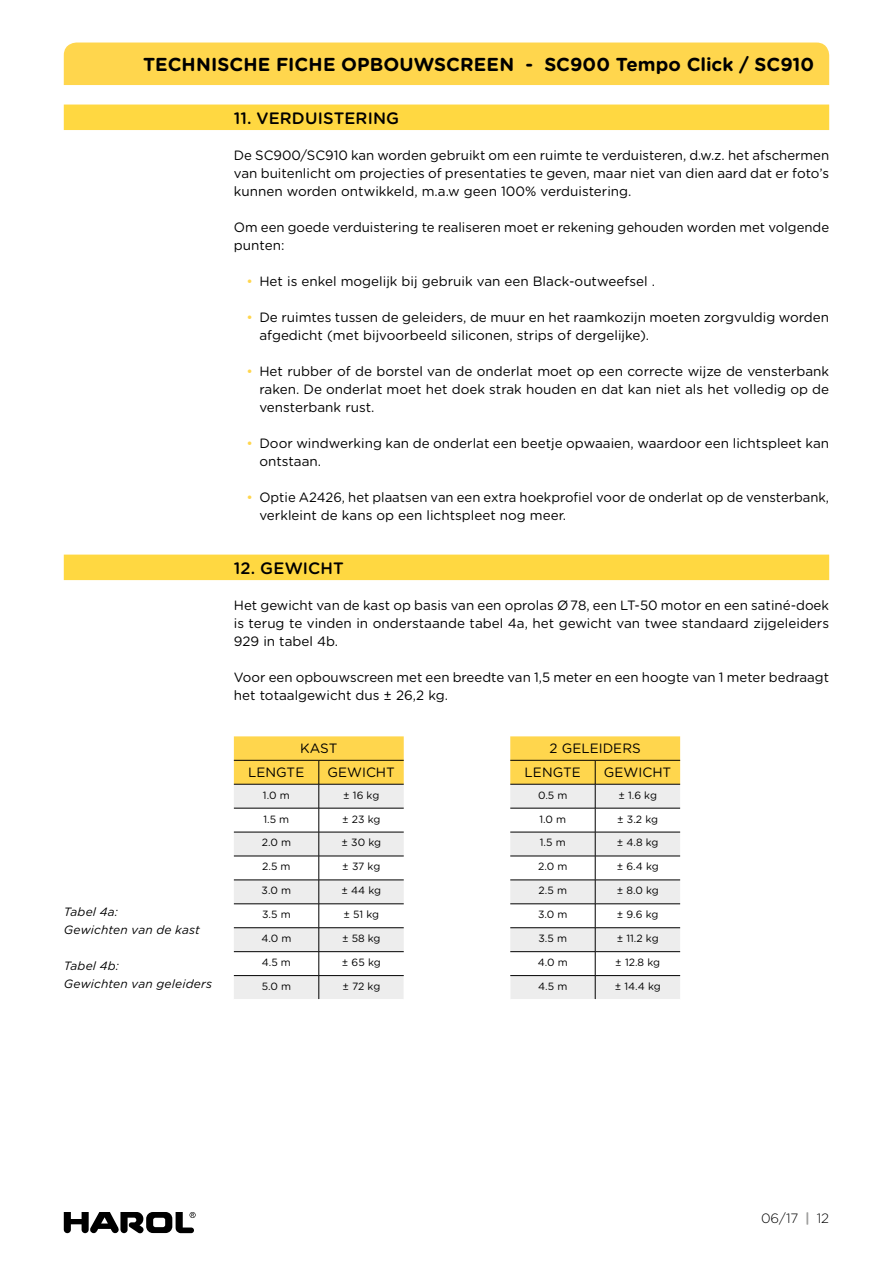
<style>
.page{position:relative;width:893px;height:1263px;background:#fff}
.page>*{position:absolute;margin:0;border:0;box-sizing:border-box;transform-origin:0 0}
.t1{font:700 18.75px "Gotham Rounded";letter-spacing:.005em;color:#000}
.t2{font:500 16.5px "Gotham Rounded";letter-spacing:.005em;color:#000}
.t3{font:13.5px/18px "Gotham Rounded";color:#000}
.t4{font:300 13.5px "Gotham Rounded";color:#000}
.t5{font:italic 12px/18px "Gotham Rounded";letter-spacing:.015em;color:#000}
.t6{font:10.5px "Gotham Rounded";letter-spacing:-.02em;color:#000}
.s1{color:#ffd64d}
.s2{font-weight:700;color:#9d9d9c}
</style>
<div class="page">
<div style="left:64px;top:43px;width:765px;height:42px;background:#ffd64d"></div>
<svg style="left:64px;top:1212px;width:132px;height:21px"></svg>
<div style="left:64px;top:105px;width:765px;height:25px;background:#ffd841"></div>
<div style="left:64px;top:555px;width:765px;height:25px;background:#ffd841"></div>
<svg style="left:234px;top:736px;width:446px;height:263px"></svg>
<hr style="left:234px;top:951px;width:85px;height:1px;background:#000">
<hr style="left:319px;top:951px;width:85px;height:1px;background:#000">
<hr style="left:510px;top:951px;width:85px;height:1px;background:#000">
<hr style="left:595px;top:951px;width:85px;height:1px;background:#000">
<h1 class="t1" style="left:143px;top:51px;width:673px">TECHNISCHE FICHE OPBOUWSCREEN - SC900 Tempo Click / SC910</h1>
<p class="t2" style="left:234px;top:107px;width:167px">11. VERDUISTERING</p>
<p class="t3" style="left:234px;top:146px;width:597px;text-align:justify">De SC900/SC910 kan worden gebruikt om een ruimte te verduisteren, d.w.z. het afschermen van buitenlicht om projecties of presentaties te geven, maar niet van dien aard dat er foto’s kunnen worden ontwikkeld, m.a.w geen 100% verduistering.</p>
<p class="t3" style="left:234px;top:218px;width:597px">Om een goede verduistering te realiseren moet er rekening gehouden worden met volgende punten:</p>
<p class="t3" style="left:247px;top:272px;width:410px"><span class="s1">•</span> Het is enkel mogelijk bij gebruik van een Black-outweefsel .</p>
<p class="t3" style="left:259px;top:308px;width:571px;text-indent:-13px"><span class="s1">•</span> De ruimtes tussen de geleiders, de muur en het raamkozijn moeten zorgvuldig worden afgedicht (met bijvoorbeeld siliconen, strips of dergelijke).</p>
<p class="t3" style="left:259px;top:362px;width:571px;text-align:justify;text-indent:-13px"><span class="s1">•</span> Het rubber of de borstel van de onderlat moet op een correcte wijze de vensterbank raken. De onderlat moet het doek strak houden en dat kan niet als het volledig op de vensterbank rust.</p>
<p class="t3" style="left:259px;top:434px;width:571px;text-indent:-13px"><span class="s1">•</span> Door windwerking kan de onderlat een beetje opwaaien, waardoor een lichtspleet kan ontstaan.</p>
<p class="t3" style="left:259px;top:488px;width:571px;text-indent:-13px"><span class="s1">•</span> Optie A2426, het plaatsen van een extra hoekprofiel voor de onderlat op de vensterbank, verkleint de kans op een lichtspleet nog meer.</p>
<p class="t5" style="left:64px;top:903px;width:138px">Tabel 4a:<br>Gewichten van de kast</p>
<p class="t5" style="left:64px;top:957px;width:150px">Tabel 4b:<br>Gewichten van geleiders</p>
<p class="t2" style="left:234px;top:557px;width:111px">12. GEWICHT</p>
<p class="t3" style="left:234px;top:596px;width:597px;text-align:justify">Het gewicht van de kast op basis van een oprolas Ø 78, een LT-50 motor en een satiné-doek is terug te vinden in onderstaande tabel 4a, het gewicht van twee standaard zijgeleiders 929 in tabel 4b.</p>
<p class="t3" style="left:234px;top:668px;width:597px">Voor een opbouwscreen met een breedte van 1,5 meter en een hoogte van 1 meter bedraagt het totaalgewicht dus ± 26,2 kg.</p>
<p class="t3" style="left:300px;top:739px;width:39px">KAST</p>
<p class="t3" style="left:550px;top:739px;width:93px">2 GELEIDERS</p>
<p class="t3" style="left:248px;top:763px;width:58px">LENGTE</p>
<p class="t3" style="left:328px;top:763px;width:69px">GEWICHT</p>
<p class="t3" style="left:525px;top:763px;width:58px">LENGTE</p>
<p class="t3" style="left:604px;top:763px;width:69px">GEWICHT</p>
<p class="t6" style="left:263px;top:788px;width:28px">1.0 m</p>
<p class="t6" style="left:343px;top:788px;width:38px">± 16 kg</p>
<p class="t6" style="left:538px;top:788px;width:31px">0.5 m</p>
<p class="t6" style="left:618px;top:788px;width:40px">± 1.6 kg</p>
<p class="t6" style="left:263px;top:812px;width:27px">1.5 m</p>
<p class="t6" style="left:342px;top:812px;width:40px">± 23 kg</p>
<p class="t6" style="left:539px;top:812px;width:28px">1.0 m</p>
<p class="t6" style="left:617px;top:812px;width:42px">± 3.2 kg</p>
<p class="t6" style="left:262px;top:835px;width:31px">2.0 m</p>
<p class="t6" style="left:342px;top:835px;width:41px">± 30 kg</p>
<p class="t6" style="left:540px;top:835px;width:27px">1.5 m</p>
<p class="t6" style="left:617px;top:835px;width:43px">± 4.8 kg</p>
<p class="t6" style="left:262px;top:859px;width:30px">2.5 m</p>
<p class="t6" style="left:342px;top:859px;width:40px">± 37 kg</p>
<p class="t6" style="left:538px;top:859px;width:31px">2.0 m</p>
<p class="t6" style="left:617px;top:859px;width:43px">± 6.4 kg</p>
<p class="t6" style="left:262px;top:883px;width:31px">3.0 m</p>
<p class="t6" style="left:341px;top:883px;width:41px">± 44 kg</p>
<p class="t6" style="left:539px;top:883px;width:30px">2.5 m</p>
<p class="t6" style="left:617px;top:883px;width:44px">± 8.0 kg</p>
<p class="t6" style="left:262px;top:907px;width:30px">3.5 m</p>
<p class="t6" style="left:343px;top:907px;width:37px">± 51 kg</p>
<p class="t6" style="left:538px;top:907px;width:31px">3.0 m</p>
<p class="t6" style="left:617px;top:907px;width:43px">± 9.6 kg</p>
<p class="t6" style="left:261px;top:931px;width:32px">4.0 m</p>
<p class="t6" style="left:342px;top:931px;width:40px">± 58 kg</p>
<p class="t6" style="left:538px;top:931px;width:30px">3.5 m</p>
<p class="t6" style="left:617px;top:931px;width:43px">± 11.2 kg</p>
<p class="t6" style="left:262px;top:955px;width:31px">4.5 m</p>
<p class="t6" style="left:342px;top:955px;width:40px">± 65 kg</p>
<p class="t6" style="left:538px;top:955px;width:32px">4.0 m</p>
<p class="t6" style="left:615px;top:955px;width:46px">± 12.8 kg</p>
<p class="t6" style="left:262px;top:979px;width:31px">5.0 m</p>
<p class="t6" style="left:342px;top:979px;width:39px">± 72 kg</p>
<p class="t6" style="left:538px;top:979px;width:31px">4.5 m</p>
<p class="t6" style="left:615px;top:979px;width:47px">± 14.4 kg</p>
<p class="t4" style="left:761px;top:1209px;width:70px">06/17 <span class="s2">|</span> 12</p>
</div>
